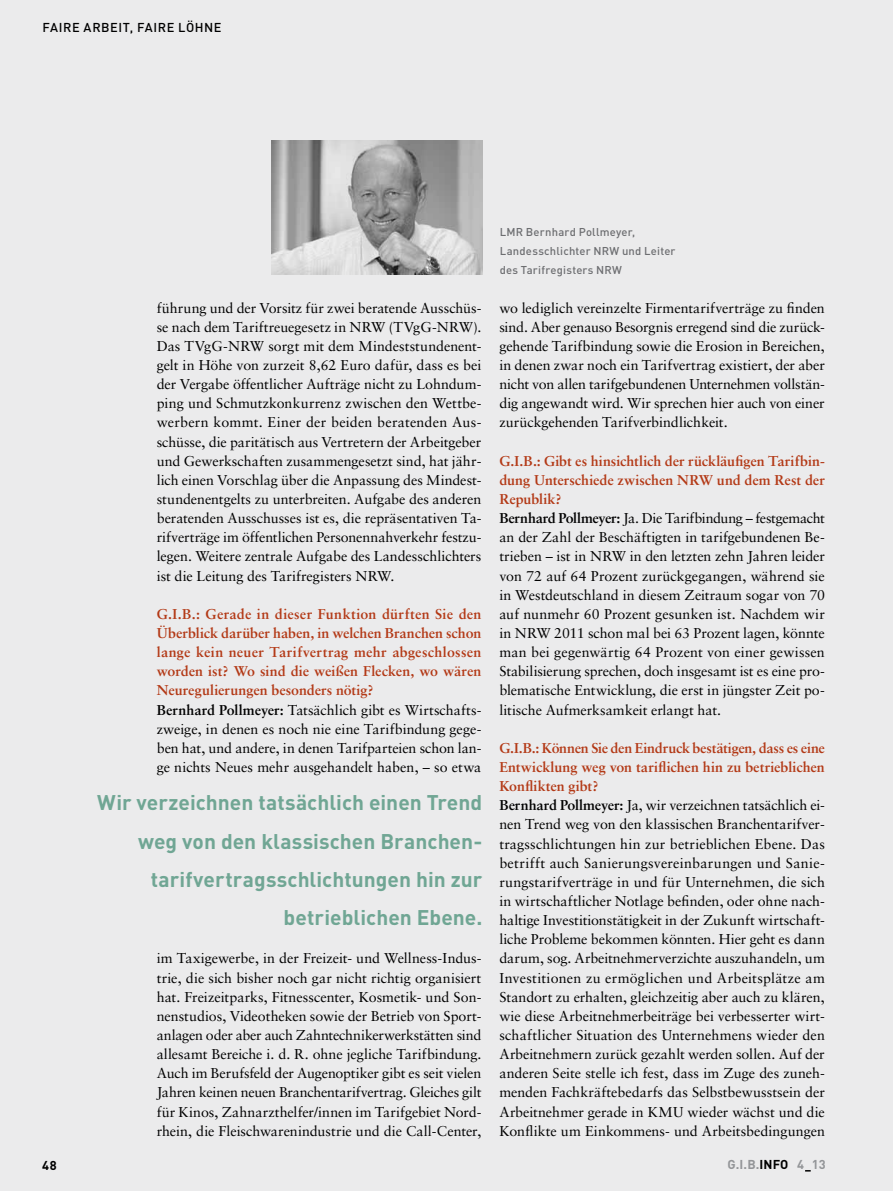
<style>
.page{position:relative;width:893px;height:1191px;background:#ebebec}
.page>*{position:absolute;margin:0;border:0;box-sizing:border-box;transform-origin:0 0}
._12_Zitate{font:700 21px "DIN";color:#70a694}
._07_Fließtext{font:14.25px/19.2px "Sabon LT";letter-spacing:-.005em;color:#000;text-align:justify}
._08_Interview_Fragen{font:700 14.25px/19.2px "Sabon LT";color:#b33916;text-align:justify}
.A_Rubrik{font:500 12.75px "DIN";letter-spacing:.045em;color:#000}
.t1{font:700 12.75px "DIN";letter-spacing:.01em;color:#939598}
.G_Seitenzahlen{font:700 12.75px "DIN";color:#000}
._11_Bildzeile{font:500 11.25px "DIN";letter-spacing:.02em;color:#6d6e71}
.s1{font-weight:700}
.s2{color:#000}
</style>
<div class="page">
<img style="left:272px;top:140px;width:210px;height:134px">
<p class="A_Rubrik" style="left:43px;top:18px;width:181px">FAIRE ARBEIT, FAIRE LÖHNE</p>
<p class="_07_Fließtext" style="left:157px;top:298px;width:326px">führung und der Vorsitz für zwei beratende Ausschüs&shy;se nach dem Tariftreuegesetz in NRW (TVgG-NRW).<br>Das TVgG-NRW sorgt mit dem Mindeststundenent&shy;gelt in Höhe von zurzeit 8,62 Euro dafür, dass es bei der Vergabe öffentlicher Aufträge nicht zu Lohndum&shy;ping und Schmutzkonkurrenz zwischen den Wettbe&shy;werbern kommt. Einer der beiden beratenden Aus&shy;schüsse, die paritätisch aus Vertretern der Arbeitgeber und Gewerkschaften zusammengesetzt sind, hat jähr&shy;lich einen Vorschlag über die Anpassung des Mindest&shy;stundenentgelts zu unterbreiten. Aufgabe des anderen beratenden Ausschusses ist es, die repräsentativen Ta&shy;rifverträge im öffentlichen Personennahverkehr festzu&shy;legen. Weitere zentrale Aufgabe des Landesschlichters ist die Leitung des Tarifregisters NRW.</p>
<p class="_08_Interview_Fragen" style="left:157px;top:604px;width:326px">G.I.B.: Gerade in dieser Funktion dürften Sie den Überblick darüber haben, in welchen Branchen schon lange kein neuer Tarifvertrag mehr abgeschlossen worden ist? Wo sind die weißen Flecken, wo wären Neuregulierungen besonders nötig?</p>
<p class="_07_Fließtext" style="left:157px;top:700px;width:326px"><span class="s1">Bernhard Pollmeyer:</span> Tatsächlich gibt es Wirtschafts&shy;zweige, in denen es noch nie eine Tarifbindung gege&shy;ben hat, und andere, in denen Tarifparteien schon lan&shy;ge nichts Neues mehr ausgehandelt haben, – so etwa</p>
<p class="_12_Zitate" style="left:97px;top:788px;width:386px">Wir verzeichnen tatsächlich einen Trend</p>
<p class="_12_Zitate" style="left:138px;top:827px;width:346px">weg von den klassischen Branchen-</p>
<p class="_12_Zitate" style="left:151px;top:865px;width:333px">tarifvertragsschlichtungen hin zur</p>
<p class="_12_Zitate" style="left:284px;top:903px;width:200px">betrieblichen Ebene.</p>
<p class="_07_Fließtext" style="left:157px;top:948px;width:326px">im Taxigewerbe, in der Freizeit- und Wellness-Indus&shy;trie, die sich bisher noch gar nicht richtig organisiert hat. Freizeitparks, Fitnesscenter, Kosmetik- und Son&shy;nenstudios, Videotheken sowie der Betrieb von Sport&shy;anlagen oder aber auch Zahntechnikerwerkstätten sind allesamt Bereiche i. d. R. ohne jegliche Tarifbindung.<br>Auch im Berufsfeld der Augenoptiker gibt es seit vielen Jahren keinen neuen Branchentarifvertrag. Gleiches gilt für Kinos, Zahnarzthelfer/innen im Tarifgebiet Nord&shy;rhein, die Fleischwarenindustrie und die Call-Center,</p>
<p class="_11_Bildzeile" style="left:500px;top:224px;width:137px">LMR Bernhard Pollmeyer,</p>
<p class="_11_Bildzeile" style="left:500px;top:244px;width:177px">Landesschlichter NRW und Leiter</p>
<p class="_11_Bildzeile" style="left:500px;top:263px;width:124px">des Tarifregisters NRW</p>
<p class="_07_Fließtext" style="left:499px;top:298px;width:327px">wo lediglich vereinzelte Firmentarifverträge zu finden sind. Aber genauso Besorgnis erregend sind die zurück&shy;gehende Tarifbindung sowie die Erosion in Bereichen, in denen zwar noch ein Tarifvertrag existiert, der aber nicht von allen tarifgebundenen Unternehmen vollstän&shy;dig angewandt wird. Wir sprechen hier auch von einer zurückgehenden Tarifverbindlichkeit.</p>
<p class="_08_Interview_Fragen" style="left:499px;top:451px;width:327px">G.I.B.: Gibt es hinsichtlich der rückläufigen Tarifbin&shy;dung Unterschiede zwischen NRW und dem Rest der Republik?</p>
<p class="_07_Fließtext" style="left:499px;top:508px;width:327px"><span class="s1">Bernhard Pollmeyer:</span> Ja. Die Tarifbindung – festgemacht an der Zahl der Beschäftigten in tarifgebundenen Be&shy;trieben – ist in NRW in den letzten zehn Jahren leider von 72 auf 64 Prozent zurückgegangen, während sie in Westdeutschland in diesem Zeitraum sogar von 70 auf nunmehr 60 Prozent gesunken ist. Nachdem wir in NRW 2011 schon mal bei 63 Prozent lagen, könnte man bei gegenwärtig 64 Prozent von einer gewissen Stabilisierung sprechen, doch insgesamt ist es eine pro&shy;blematische Entwicklung, die erst in jüngster Zeit po&shy;litische Aufmerksamkeit erlangt hat.</p>
<p class="_08_Interview_Fragen" style="left:499px;top:738px;width:327px">G.I.B.: Können Sie den Eindruck bestätigen, dass es eine Entwicklung weg von tariflichen hin zu betrieblichen Konflikten gibt?</p>
<p class="_07_Fließtext" style="left:499px;top:795px;width:327px"><span class="s1">Bernhard Pollmeyer:</span> Ja, wir verzeichnen tatsächlich ei&shy;nen Trend weg von den klassischen Branchentarifver&shy;tragsschlichtungen hin zur betrieblichen Ebene. Das betrifft auch Sanierungsvereinbarungen und Sanie&shy;rungstarifverträge in und für Unternehmen, die sich in wirtschaftlicher Notlage befinden, oder ohne nach&shy;haltige Investitionstätigkeit in der Zukunft wirtschaft&shy;liche Probleme bekommen könnten. Hier geht es dann darum, sog. Arbeitnehmerverzichte auszuhandeln, um Investitionen zu ermöglichen und Arbeitsplätze am Standort zu erhalten, gleichzeitig aber auch zu klären, wie diese Arbeitnehmerbeiträge bei verbesserter wirt&shy;schaftlicher Situation des Unternehmens wieder den Arbeitnehmern zurück gezahlt werden sollen. Auf der anderen Seite stelle ich fest, dass im Zuge des zuneh&shy;menden Fachkräftebedarfs das Selbstbewusstsein der Arbeitnehmer gerade in KMU wieder wächst und die Konflikte um Einkommens- und Arbeitsbedingungen</p>
<p class="G_Seitenzahlen" style="left:42px;top:1156px;width:16px">48</p>
<p class="t1" style="left:727px;top:1156px;width:100px">G.I.B.<span class="s2">INFO</span> 4 13</p>
</div>
